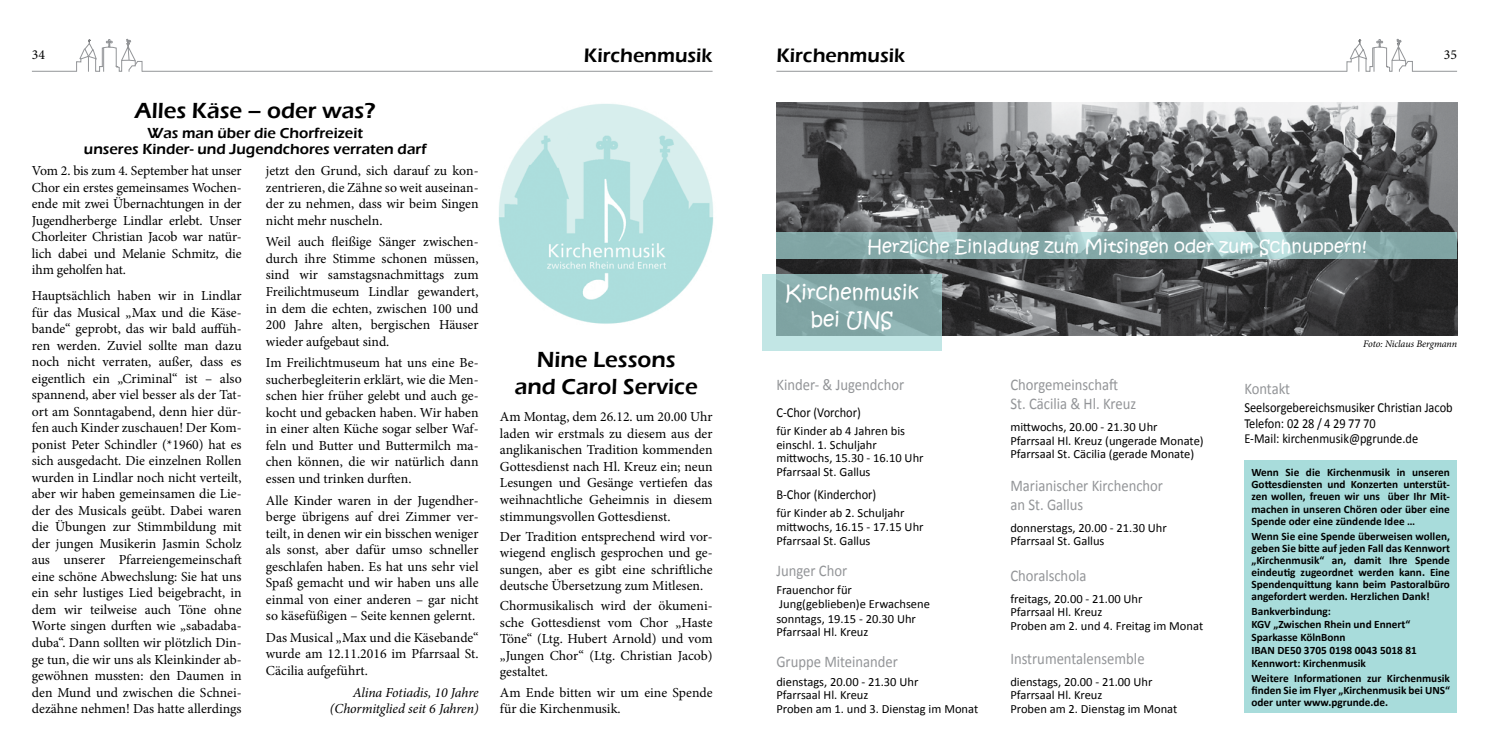
<style>
.page{position:relative;width:1489px;height:745px;background:#fff}
.page>*{position:absolute;margin:0;border:0;box-sizing:border-box;transform-origin:0 0}
.t1{font:600 22.5px/27px "Eras ITC";color:#000;text-align:center}
.t2{font:600 20px "Eras ITC";color:#000}
.t3{font:20px/27.5px "Kristen ITC";color:#fff;text-align:center}
.t4{font:17.5px "Kristen ITC";color:#fff}
.t5{font:16.25px/19.5px "Calibri";color:#939598;scale:.9 1}
.t6{font:600 15px/16.2px "Eras ITC";color:#000;text-align:center}
.t7{font:13.75px/16.5px "Minion Pro";color:#000;text-align:justify}
.t8{font:13.75px/15.1px "Calibri";color:#000;scale:.9 1}
.t9{font:italic 13.75px/16.5px "Minion Pro";letter-spacing:-.01em;color:#000;text-align:right}
.t10{font:12.5px/13.8px "Calibri";color:#000}
.t11{font:700 11.25px/12.1px "Calibri";color:#000;text-align:justify}
.t12{font:italic 10px "Minion Pro";letter-spacing:-.01em;color:#000}
</style>
<div class="page">
<svg style="left:776px;top:39px;width:680px;height:33px"></svg>
<svg style="left:32px;top:39px;width:680px;height:33px"></svg>
<img style="left:776px;top:103px;width:680px;height:232px">
<svg style="left:762px;top:273px;width:179px;height:77px;background:#91b5b5"></svg>
<svg style="left:776px;top:233px;width:680px;height:26px;background:#8aafae"></svg>
<div style="left:1244px;top:460px;width:212px;height:252px;background:#a8dcdb"></div>
<img style="left:498px;top:104px;width:216px;height:220px">
<p class="t7" style="left:32px;top:46px;width:15px">34</p>
<h2 class="t2" style="left:584px;top:44px;width:130px">Kirchenmusik</h2>
<h2 class="t2" style="left:776px;top:44px;width:130px">Kirchenmusik</h2>
<p class="t7" style="left:1443px;top:46px;width:15px">35</p>
<h1 class="t1" style="left:135px;top:97px;width:242px">Alles Käse – oder was?</h1>
<p class="t6" style="left:84px;top:125px;width:344px">Was man über die Chorfreizeit<br>unseres Kinder- und Jugendchores verraten darf</p>
<p class="t7" style="left:32px;top:162px;width:211px">Vom 2. bis zum 4. September hat unser Chor ein erstes gemeinsames Wochen&shy;ende mit zwei Übernachtungen in der Jugendherberge Lindlar erlebt. Unser Chorleiter Christian Jacob war natür&shy;lich dabei und Melanie Schmitz, die ihm geholfen hat.</p>
<p class="t7" style="left:32px;top:287px;width:211px">Hauptsächlich haben wir in Lindlar für das Musical „Max und die Käse&shy;bande“ geprobt, das wir bald auffüh&shy;ren werden. Zuviel sollte man dazu noch nicht verraten, außer, dass es eigentlich ein „Criminal“ ist – also spannend, aber viel besser als der Tat&shy;ort am Sonntagabend, denn hier dür&shy;fen auch Kinder zuschauen! Der Kom&shy;ponist Peter Schindler (*1960) hat es sich ausgedacht. Die einzelnen Rollen wurden in Lindlar noch nicht verteilt, aber wir haben gemeinsamen die Lie&shy;der des Musicals geübt. Dabei waren die Übungen zur Stimmbildung mit der jungen Musikerin Jasmin Scholz aus unserer Pfarreiengemeinschaft eine schöne Abwechslung: Sie hat uns ein sehr lustiges Lied beigebracht, in dem wir teilweise auch Töne ohne Worte singen durften wie „sabadaba&shy;duba“. Dann sollten wir plötzlich Din&shy;ge tun, die wir uns als Kleinkinder ab&shy;gewöhnen mussten: den Daumen in den Mund und zwischen die Schnei&shy;dezähne nehmen! Das hatte allerdings</p>
<p class="t7" style="left:266px;top:162px;width:214px">jetzt den Grund, sich darauf zu kon&shy;zentrieren, die Zähne so weit auseinan&shy;der zu nehmen, dass wir beim Singen nicht mehr nuscheln.</p>
<p class="t7" style="left:266px;top:234px;width:214px">Weil auch fleißige Sänger zwischen&shy;durch ihre Stimme schonen müssen, sind wir samstagsnachmittags zum Freilichtmuseum Lindlar gewandert, in dem die echten, zwischen 100 und 200 Jahre alten, bergischen Häuser wieder aufgebaut sind.</p>
<p class="t7" style="left:266px;top:354px;width:214px">Im Freilichtmuseum hat uns eine Be&shy;sucherbegleiterin erklärt, wie die Men&shy;schen hier früher gelebt und auch ge&shy;kocht und gebacken haben. Wir haben in einer alten Küche sogar selber Waf&shy;feln und Butter und Buttermilch ma&shy;chen können, die wir natürlich dann essen und trinken durften.</p>
<p class="t7" style="left:266px;top:491px;width:214px">Alle Kinder waren in der Jugendher&shy;berge übrigens auf drei Zimmer ver&shy;teilt, in denen wir ein bisschen weniger als sonst, aber dafür umso schneller geschlafen haben. Es hat uns sehr viel Spaß gemacht und wir haben uns alle einmal von einer anderen – gar nicht so käsefüßigen – Seite kennen gelernt.</p>
<p class="t7" style="left:266px;top:628px;width:214px">Das Musical „Max und die Käsebande“ wurde am 12.11.2016 im Pfarrsaal St.<br>Cäcilia aufgeführt.</p>
<p class="t9" style="left:330px;top:683px;width:150px">Alina Fotiadis, 10 Jahre (Chormitglied seit 6 Jahren)</p>
<h1 class="t1" style="left:514px;top:346px;width:185px">Nine Lessons and Carol Service</h1>
<p class="t7" style="left:500px;top:408px;width:214px">Am Montag, dem 26.12. um 20.00 Uhr laden wir erstmals zu diesem aus der anglikanischen Tradition kommenden Gottesdienst nach Hl. Kreuz ein; neun Lesungen und Gesänge vertiefen das weihnachtliche Geheimnis in diesem stimmungsvollen Gottesdienst.</p>
<p class="t7" style="left:500px;top:527px;width:214px">Der Tradition entsprechend wird vor&shy;wiegend englisch gesprochen und ge&shy;sungen, aber es gibt eine schriftliche deutsche Übersetzung zum Mitlesen.</p>
<p class="t7" style="left:500px;top:597px;width:214px">Chormusikalisch wird der ökumeni&shy;sche Gottesdienst vom Chor „Haste Töne“ (Ltg. Hubert Arnold) und vom „Jungen Chor“ (Ltg. Christian Jacob) gestaltet.</p>
<p class="t7" style="left:500px;top:683px;width:214px">Am Ende bitten wir um eine Spende für die Kirchenmusik.</p>
<p class="t4" style="left:867px;top:235px;width:501px">Herzliche Einladung zum Mitsingen oder zum Schnuppern!</p>
<h2 class="t3" style="left:785px;top:279px;width:135px">Kirchenmusik bei UNS</h2>
<p class="t5" style="left:776px;top:374px;width:143px">Kinder- &amp; Jugendchor</p>
<p class="t8" style="left:776px;top:404px;width:95px">C-Chor (Vorchor)</p>
<p class="t10" style="left:776px;top:423px;width:149px">für Kinder ab 4 Jahren bis einschl. 1. Schuljahr mittwochs, 15.30 - 16.10 Uhr<br>Pfarrsaal St. Gallus</p>
<p class="t8" style="left:776px;top:486px;width:112px">B-Chor (Kinderchor)</p>
<p class="t10" style="left:776px;top:506px;width:149px">für Kinder ab 2. Schuljahr mittwochs, 16.15 - 17.15 Uhr<br>Pfarrsaal St. Gallus</p>
<p class="t5" style="left:776px;top:560px;width:80px">Junger Chor</p>
<p class="t10" style="left:776px;top:582px;width:155px">Frauenchor für<br>Jung(geblieben)e Erwachsene sonntags, 19.15 - 20.30 Uhr<br>Pfarrsaal Hl. Kreuz</p>
<p class="t5" style="left:776px;top:651px;width:137px">Gruppe Miteinander</p>
<p class="t10" style="left:776px;top:674px;width:203px">dienstags, 20.00 - 21.30 Uhr<br>Pfarrsaal Hl. Kreuz<br>Proben am 1. und 3. Dienstag im Monat</p>
<p class="t5" style="left:1010px;top:374px;width:141px">Chorgemeinschaft<br>St. Cäcilia &amp; Hl. Kreuz</p>
<p class="t10" style="left:1010px;top:419px;width:195px">mittwochs, 20.00 - 21.30 Uhr<br>Pfarrsaal Hl. Kreuz (ungerade Monate)<br>Pfarrsaal St. Cäcilia (gerade Monate)</p>
<p class="t5" style="left:1010px;top:475px;width:171px">Marianischer Kirchenchor an St. Gallus</p>
<p class="t10" style="left:1010px;top:520px;width:158px">donnerstags, 20.00 - 21.30 Uhr<br>Pfarrsaal St. Gallus</p>
<p class="t5" style="left:1010px;top:565px;width:86px">Choralschola</p>
<p class="t10" style="left:1010px;top:591px;width:194px">freitags, 20.00 - 21.00 Uhr<br>Pfarrsaal Hl. Kreuz<br>Proben am 2. und 4. Freitag im Monat</p>
<p class="t5" style="left:1010px;top:648px;width:151px">Instrumentalensemble</p>
<p class="t10" style="left:1010px;top:674px;width:168px">dienstags, 20.00 - 21.00 Uhr<br>Pfarrsaal Hl. Kreuz<br>Proben am 2. Dienstag im Monat</p>
<p class="t12" style="left:1362px;top:337px;width:95px">Foto: Niclaus Bergmann</p>
<p class="t5" style="left:1244px;top:378px;width:52px">Kontakt</p>
<p class="t8" style="left:1244px;top:400px;width:233px">Seelsorgebereichsmusiker Christian Jacob<br>Telefon: 02 28 / 4 29 77 70<br>E-Mail: kirchenmusik@pgrunde.de</p>
<p class="t11" style="left:1251px;top:466px;width:200px">Wenn Sie die Kirchenmusik in unseren -Gottesdiensten und Konzerten unterstüt&shy;zen wollen, freuen wir uns über Ihr Mit&shy;machen in unseren Chören oder über eine Spende oder eine zündende Idee …</p>
<p class="t11" style="left:1251px;top:529px;width:200px">Wenn Sie eine Spende überweisen wollen, geben Sie bitte auf jeden Fall das Kennwort „Kirchenmusik“ an, damit Ihre Spende eindeutig zugeordnet werden kann. Eine Spendenquittung kann beim Pastoralbüro angefordert werden. Herzlichen Dank!</p>
<p class="t11" style="left:1251px;top:604px;width:167px;line-height:12.9px;text-align:left">Bankverbindung:<br>KGV „Zwischen Rhein und Ennert“<br>Sparkasse KölnBonn<br>IBAN DE50 3705 0198 0043 5018 81<br>Kennwort: Kirchenmusik</p>
<p class="t11" style="left:1251px;top:671px;width:200px">Weitere Informationen zur Kirchenmusik finden Sie im Flyer „Kirchenmusik bei UNS“ oder unter www.pgrunde.de.</p>
</div>
